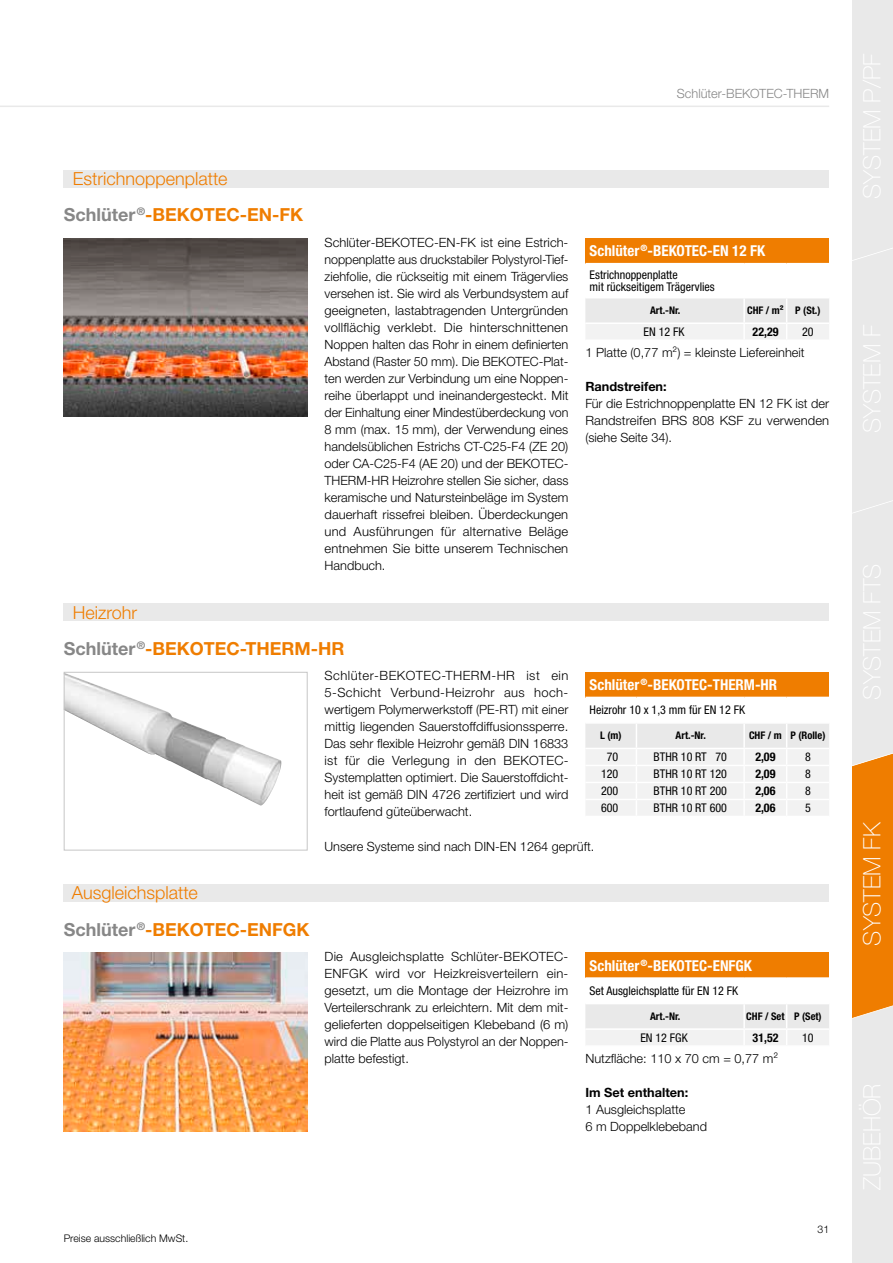
<style>
.page{position:relative;width:893px;height:1263px;background:#fff}
.page>*{position:absolute;margin:0;border:0;box-sizing:border-box;transform-origin:0 0}
.t1{font:100 24px "Helvetica Neue LT Pro";color:#fff}
.t2{font:700 18px "Helvetica Neue LTW1 G";color:#ef7d00}
.t3{font:300 18px "Helvetica Neue LTW1 G";color:#ef7d00}
.t4{font:700 condensed 15px "Helvetica Neue LTW1 G";color:#fff}
.t5{font:300 12.75px/17px "Helvetica Neue LTW1 G";color:#000;text-align:justify}
.t6{font:700 12.75px "Helvetica Neue LTW1 G";color:#000}
.t7{font:300 12.75px "Helvetica Neue LTW1 G";color:#878787}
.t8{font:condensed 12px/12.8px "Helvetica Neue LTW1 G";color:#000}
.t9{font:700 condensed 12px "Helvetica Neue LTW1 G";color:#000}
.t10{font:700 condensed 10.5px "Helvetica Neue LTW1 G";color:#000}
.t11{font:300 10.5px "Helvetica Neue LTW1 G";color:#000}
.s1{color:#878787}
</style>
<div class="page">
<hr style="left:0;top:106px;width:829px;height:1px;background:#e9e9e9">
<img style="left:64px;top:238px;width:244px;height:179px">
<div style="left:64px;top:170px;width:765px;height:17px;background:#e9e9e9"></div>
<div style="left:585px;top:238px;width:244px;height:26px;background:#ef7d00"></div>
<hr style="left:585px;top:263px;width:159px;height:1px;background:#fff">
<hr style="left:744px;top:263px;width:43px;height:1px;background:#fff">
<hr style="left:787px;top:263px;width:42px;height:1px;background:#fff">
<svg style="left:585px;top:298px;width:244px;height:41px"></svg>
<img style="left:66px;top:674px;width:216px;height:132px">
<div style="left:64px;top:672px;width:244px;height:178px;border:1px solid #c6c6c6"></div>
<div style="left:64px;top:604px;width:765px;height:17px;background:#e9e9e9"></div>
<img style="left:64px;top:952px;width:244px;height:179px">
<div style="left:64px;top:884px;width:765px;height:17px;background:#e9e9e9"></div>
<div style="left:585px;top:672px;width:244px;height:25px;background:#ef7d00"></div>
<svg style="left:585px;top:724px;width:244px;height:91px"></svg>
<div style="left:585px;top:952px;width:244px;height:26px;background:#ef7d00"></div>
<hr style="left:585px;top:977px;width:159px;height:2px;background:#fff">
<hr style="left:744px;top:977px;width:43px;height:2px;background:#fff">
<hr style="left:787px;top:977px;width:42px;height:2px;background:#fff">
<svg style="left:585px;top:1004px;width:244px;height:41px"></svg>
<svg style="left:852px;top:0;width:41px;height:1263px;background:#ead3ba"></svg>
<p class="t7" style="left:677px;top:86px;width:154px">Schlüter-BEKOTEC-THERM</p>
<h2 class="t3" style="left:73px;top:168px;width:156px">Estrichnoppenplatte</h2>
<h2 class="t2" style="left:64px;top:204px;width:241px"><span class="s1">Schlüter</span> <sup>®</sup>-BEKOTEC-EN-FK</h2>
<h2 class="t3" style="left:73px;top:601px;width:66px">Heizrohr</h2>
<p class="t5" style="left:325px;top:234px;width:245px">Schlüter-BEKOTEC-EN-FK ist eine Estrich&shy;noppenplatte aus druckstabiler Polystyrol-Tief&shy;ziehfolie, die rückseitig mit einem Trägervlies versehen ist. Sie wird als Verbundsystem auf geeigneten, lastabtragenden Untergründen vollflächig verklebt. Die hinterschnittenen Noppen halten das Rohr in einem definierten Abstand (Raster 50 mm). Die BEKOTEC-Plat&shy;ten werden zur Verbindung um eine Noppen&shy;reihe überlappt und ineinandergesteckt. Mit der Einhaltung einer Mindestüberdeckung von 8 mm (max. 15 mm), der Verwendung eines handelsüblichen Estrichs CT-C25-F4 (ZE 20) oder CA-C25-F4 (AE 20) und der BEKOTEC-THERM-HR Heizrohre stellen Sie sicher, dass keramische und Natursteinbeläge im System dauerhaft rissefrei bleiben. Überdeckungen und Ausführungen für alternative Beläge entnehmen Sie bitte unserem Technischen Handbuch.</p>
<h2 class="t2" style="left:64px;top:637px;width:282px"><span class="s1">Schlüter</span> <sup>®</sup>-BEKOTEC-THERM-HR</h2>
<p class="t5" style="left:325px;top:667px;width:245px">Schlüter-BEKOTEC-THERM-HR ist ein 5-Schicht Verbund-Heizrohr aus hoch&shy;wertigem Polymerwerkstoff (PE-RT) mit einer mittig liegenden Sauerstoffdiffusionssperre.<br>Das sehr flexible Heizrohr gemäß DIN 16833 ist für die Verlegung in den BEKOTEC-Systemplatten optimiert. Die Sauerstoffdicht&shy;heit ist gemäß DIN 4726 zertifiziert und wird fortlaufend güteüberwacht.</p>
<p class="t4" style="left:590px;top:242px;width:177px">Schlüter <sup>®</sup>-BEKOTEC-EN 12 FK</p>
<p class="t8" style="left:590px;top:268px;width:127px">Estrichnoppenplatte<br>mit rückseitigem Trägervlies</p>
<p class="t10" style="left:650px;top:304px;width:32px">Art.-Nr.</p>
<p class="t10" style="left:747px;top:304px;width:75px">CHF / m² P (St.)</p>
<p class="t8" style="left:644px;top:325px;width:42px">EN 12 FK</p>
<p class="t9" style="left:753px;top:325px;width:27px">22,29</p>
<p class="t8" style="left:802px;top:325px;width:13px">20</p>
<p class="t5" style="left:585px;top:344px;width:221px">1 Platte (0,77 m²) = kleinste Liefereinheit</p>
<p class="t6" style="left:585px;top:379px;width:83px">Randstreifen:</p>
<p class="t5" style="left:585px;top:395px;width:245px">Für die Estrichnoppenplatte EN 12 FK ist der Randstreifen BRS 808 KSF zu verwenden (siehe Seite 34).</p>
<p class="t4" style="left:590px;top:676px;width:189px">Schlüter <sup>®</sup>-BEKOTEC-THERM-HR</p>
<p class="t8" style="left:590px;top:704px;width:157px">Heizrohr 10 x 1,3 mm für EN 12 FK</p>
<p class="t10" style="left:600px;top:729px;width:23px">L (m)</p>
<p class="t10" style="left:676px;top:729px;width:32px">Art.-Nr.</p>
<p class="t10" style="left:749px;top:729px;width:78px">CHF / m P (Rolle)</p>
<p class="t8" style="left:607px;top:751px;width:13px">70</p>
<p class="t8" style="left:654px;top:751px;width:75px">BTHR 10 RT 70</p>
<p class="t9" style="left:755px;top:750px;width:22px">2,09</p>
<p class="t8" style="left:805px;top:751px;width:7px">8</p>
<p class="t8" style="left:601px;top:768px;width:19px">120</p>
<p class="t8" style="left:654px;top:768px;width:75px">BTHR 10 RT 120</p>
<p class="t9" style="left:755px;top:767px;width:22px">2,09</p>
<p class="t8" style="left:805px;top:768px;width:7px">8</p>
<p class="t8" style="left:601px;top:785px;width:19px">200</p>
<p class="t8" style="left:654px;top:785px;width:75px">BTHR 10 RT 200</p>
<p class="t9" style="left:755px;top:784px;width:22px">2,06</p>
<p class="t8" style="left:805px;top:785px;width:7px">8</p>
<p class="t8" style="left:601px;top:802px;width:19px">600</p>
<p class="t8" style="left:654px;top:802px;width:75px">BTHR 10 RT 600</p>
<p class="t9" style="left:755px;top:801px;width:22px">2,06</p>
<p class="t8" style="left:805px;top:802px;width:7px">5</p>
<h2 class="t3" style="left:72px;top:882px;width:128px">Ausgleichsplatte</h2>
<h2 class="t2" style="left:64px;top:918px;width:247px"><span class="s1">Schlüter</span> <sup>®</sup>-BEKOTEC-ENFGK</h2>
<p class="t5" style="left:325px;top:837px;width:271px">Unsere Systeme sind nach DIN-EN 1264 geprüft.</p>
<p class="t5" style="left:325px;top:948px;width:245px">Die Ausgleichsplatte Schlüter-BEKOTEC-ENFGK wird vor Heizkreisverteilern ein&shy;gesetzt, um die Montage der Heizrohre im Verteilerschrank zu erleichtern. Mit dem mit&shy;gelieferten doppelseitigen Klebeband (6 m) wird die Platte aus Polystyrol an der Noppen&shy;platte befestigt.</p>
<p class="t4" style="left:590px;top:956px;width:164px">Schlüter <sup>®</sup>-BEKOTEC-ENFGK</p>
<p class="t8" style="left:590px;top:984px;width:150px">Set Ausgleichsplatte für EN 12 FK</p>
<p class="t10" style="left:650px;top:1010px;width:32px">Art.-Nr.</p>
<p class="t10" style="left:746px;top:1010px;width:77px">CHF / Set P (Set)</p>
<p class="t8" style="left:640px;top:1031px;width:49px">EN 12 FGK</p>
<p class="t9" style="left:753px;top:1030px;width:27px">31,52</p>
<p class="t8" style="left:802px;top:1031px;width:13px">10</p>
<p class="t5" style="left:585px;top:1050px;width:194px">Nutzfläche: 110 x 70 cm = 0,77 m²</p>
<p class="t6" style="left:585px;top:1085px;width:104px">Im Set enthalten:</p>
<p class="t5" style="left:585px;top:1101px;width:123px">1 Ausgleichsplatte<br>6 m Doppelklebeband</p>
<h1 class="t1" style="left:858px;top:945px;width:125px;rotate:-90deg">SYSTEM FK</h1>
<p class="t11" style="left:64px;top:1231px;width:126px">Preise ausschließlich MwSt.</p>
<p class="t11" style="left:817px;top:1223px;width:13px">31</p>
</div>
